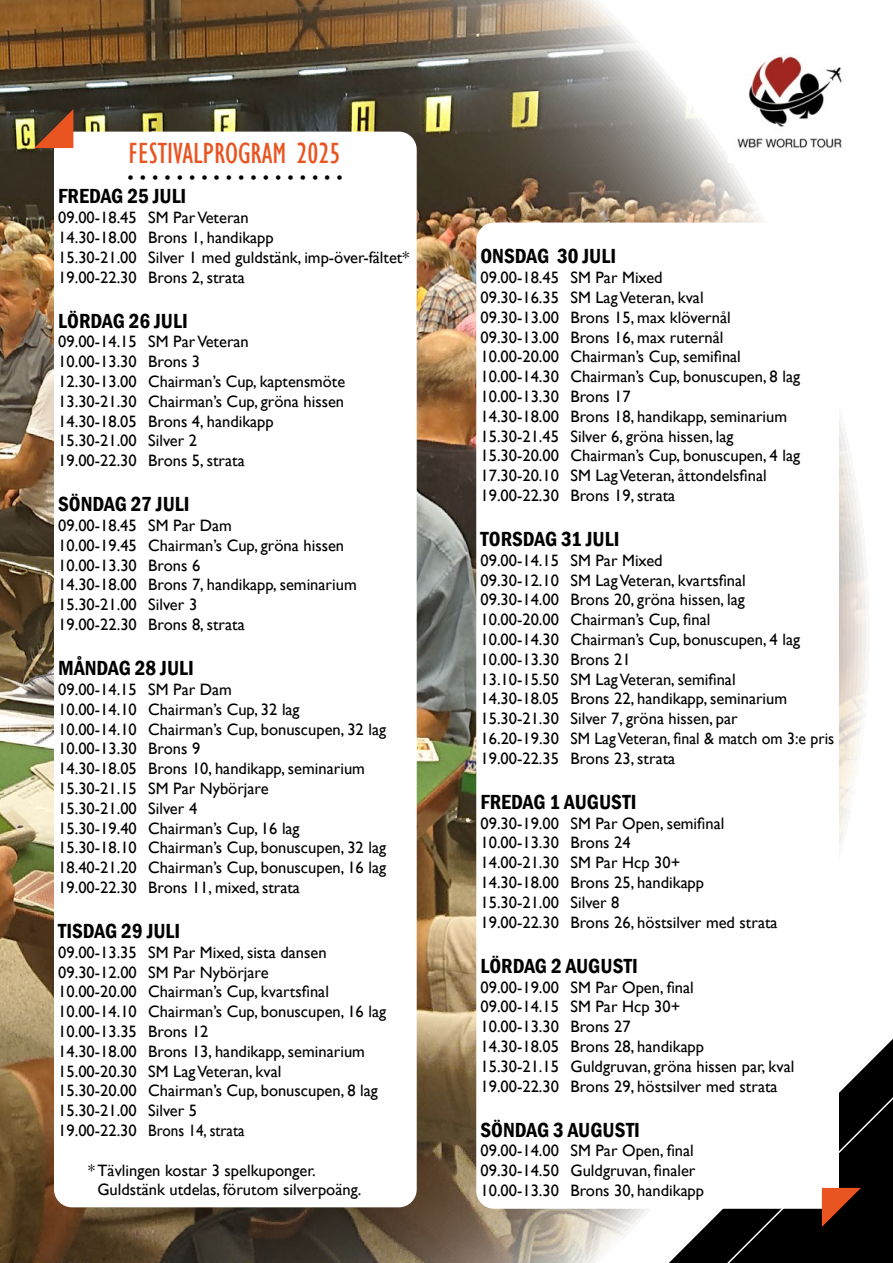
<style>
.page{position:relative;width:893px;height:1263px;background:#fff}
.page>*{position:absolute;margin:0;border:0;box-sizing:border-box;transform-origin:0 0}
.t1{font:condensed 30px "Gill Sans";color:#e95421}
.t2{font:600 condensed 21px "Franklin Gothic";color:#000}
.t3{font:condensed 18px "Gill Sans";color:#000}
.t4{font:16.5px/19.8px "Gill Sans";color:#000}
</style>
<div class="page">
<img style="left:0;top:0;width:866px;height:1263px">
<svg style="left:389px;top:854px;width:504px;height:409px"></svg>
<div style="left:54px;top:132px;width:363px;height:1075px;background:#fff;border-radius:18px"></div>
<div style="left:476px;top:223px;width:363px;height:986px;background:#fff;border-radius:18px"></div>
<img style="left:729px;top:41px;width:121px;height:122px">
<svg style="left:34px;top:108px;width:39px;height:40px;background:#585448"></svg>
<svg style="left:822px;top:1188px;width:39px;height:39px"></svg>
<h1 class="t1" style="left:128px;top:135px;width:214px">FESTIVALPROGRAM 2025</h1>
<p class="t3" style="left:128px;top:168px;width:217px">• • • • • • • • • • • • • • • • • •</p>
<p class="t2" style="left:58px;top:182px;width:130px">FREDAG 25 JULI</p>
<p class="t4" style="left:58px;top:208px;width:353px">09.00-18.45 SM Par Veteran<br>14.30-18.00 Brons 1, handikapp<br>15.30-21.00 Silver 1 med guldstänk, imp-över-fältet* 19.00-22.30 Brons 2, strata</p>
<p class="t2" style="left:58px;top:307px;width:131px">LÖRDAG 26 JULI</p>
<p class="t4" style="left:58px;top:332px;width:288px">09.00-14.15 SM Par Veteran<br>10.00-13.30 Brons 3<br>12.30-13.00 Chairman’s Cup, kaptensmöte<br>13.30-21.30 Chairman’s Cup, gröna hissen<br>14.30-18.05 Brons 4, handikapp<br>15.30-21.00 Silver 2<br>19.00-22.30 Brons 5, strata</p>
<p class="t2" style="left:58px;top:490px;width:133px">SÖNDAG 27 JULI</p>
<p class="t4" style="left:58px;top:516px;width:300px">09.00-18.45 SM Par Dam<br>10.00-19.45 Chairman’s Cup, gröna hissen<br>10.00-13.30 Brons 6<br>14.30-18.00 Brons 7, handikapp, seminarium<br>15.30-21.00 Silver 3<br>19.00-22.30 Brons 8, strata</p>
<p class="t2" style="left:58px;top:654px;width:137px">MÅNDAG 28 JULI</p>
<p class="t4" style="left:58px;top:680px;width:329px">09.00-14.15 SM Par Dam<br>10.00-14.10 Chairman’s Cup, 32 lag<br>10.00-14.10 Chairman’s Cup, bonuscupen, 32 lag 10.00-13.30 Brons 9<br>14.30-18.05 Brons 10, handikapp, seminarium 15.30-21.15 SM Par Nybörjare<br>15.30-21.00 Silver 4<br>15.30-19.40 Chairman’s Cup, 16 lag<br>15.30-18.10 Chairman’s Cup, bonuscupen, 32 lag 18.40-21.20 Chairman’s Cup, bonuscupen, 16 lag 19.00-22.30 Brons 11, mixed, strata</p>
<p class="t2" style="left:58px;top:917px;width:124px">TISDAG 29 JULI</p>
<p class="t4" style="left:58px;top:942px;width:329px">09.00-13.35 SM Par Mixed, sista dansen 09.30-12.00 SM Par Nybörjare<br>10.00-20.00 Chairman’s Cup, kvartsfinal 10.00-14.10 Chairman’s Cup, bonuscupen, 16 lag 10.00-13.35 Brons 12<br>14.30-18.00 Brons 13, handikapp, seminarium 15.00-20.30 SM Lag Veteran, kval<br>15.30-20.00 Chairman’s Cup, bonuscupen, 8 lag 15.30-21.00 Silver 5<br>19.00-22.30 Brons 14, strata</p>
<p class="t4" style="left:97px;top:1160px;width:265px;text-indent:-9px">* Tävlingen kostar 3 spelkuponger.<br>Guldstänk utdelas, förutom silverpoäng.</p>
<p class="t2" style="left:480px;top:242px;width:137px">ONSDAG 30 JULI</p>
<p class="t4" style="left:480px;top:268px;width:321px">09.00-18.45 SM Par Mixed<br>09.30-16.35 SM Lag Veteran, kval<br>09.30-13.00 Brons 15, max klövernål 09.30-13.00 Brons 16, max ruternål 10.00-20.00 Chairman’s Cup, semifinal 10.00-14.30 Chairman’s Cup, bonuscupen, 8 lag 10.00-13.30 Brons 17<br>14.30-18.00 Brons 18, handikapp, seminarium 15.30-21.45 Silver 6, gröna hissen, lag 15.30-20.00 Chairman’s Cup, bonuscupen, 4 lag 17.30-20.10 SM Lag Veteran, åttondelsfinal 19.00-22.30 Brons 19, strata</p>
<p class="t2" style="left:480px;top:525px;width:140px">TORSDAG 31 JULI</p>
<p class="t4" style="left:480px;top:551px;width:355px">09.00-14.15 SM Par Mixed<br>09.30-12.10 SM Lag Veteran, kvartsfinal<br>09.30-14.00 Brons 20, gröna hissen, lag<br>10.00-20.00 Chairman’s Cup, final<br>10.00-14.30 Chairman’s Cup, bonuscupen, 4 lag 10.00-13.30 Brons 21<br>13.10-15.50 SM Lag Veteran, semifinal<br>14.30-18.05 Brons 22, handikapp, seminarium 15.30-21.30 Silver 7, gröna hissen, par<br>16.20-19.30 SM Lag Veteran, final &amp; match om 3:e pris 19.00-22.35 Brons 23, strata</p>
<p class="t2" style="left:480px;top:788px;width:157px">FREDAG 1 AUGUSTI</p>
<p class="t4" style="left:480px;top:813px;width:299px">09.30-19.00 SM Par Open, semifinal<br>10.00-13.30 Brons 24<br>14.00-21.30 SM Par Hcp 30+<br>14.30-18.00 Brons 25, handikapp<br>15.30-21.00 Silver 8<br>19.00-22.30 Brons 26, höstsilver med strata</p>
<p class="t2" style="left:480px;top:952px;width:159px">LÖRDAG 2 AUGUSTI</p>
<p class="t4" style="left:480px;top:977px;width:315px">09.00-19.00 SM Par Open, final<br>09.00-14.15 SM Par Hcp 30+<br>10.00-13.30 Brons 27<br>14.30-18.05 Brons 28, handikapp<br>15.30-21.15 Guldgruvan, gröna hissen par, kval 19.00-22.30 Brons 29, höstsilver med strata</p>
<p class="t2" style="left:480px;top:1115px;width:161px">SÖNDAG 3 AUGUSTI</p>
<p class="t4" style="left:480px;top:1141px;width:225px">09.00-14.00 SM Par Open, final<br>09.30-14.50 Guldgruvan, finaler<br>10.00-13.30 Brons 30, handikapp</p>
</div>
